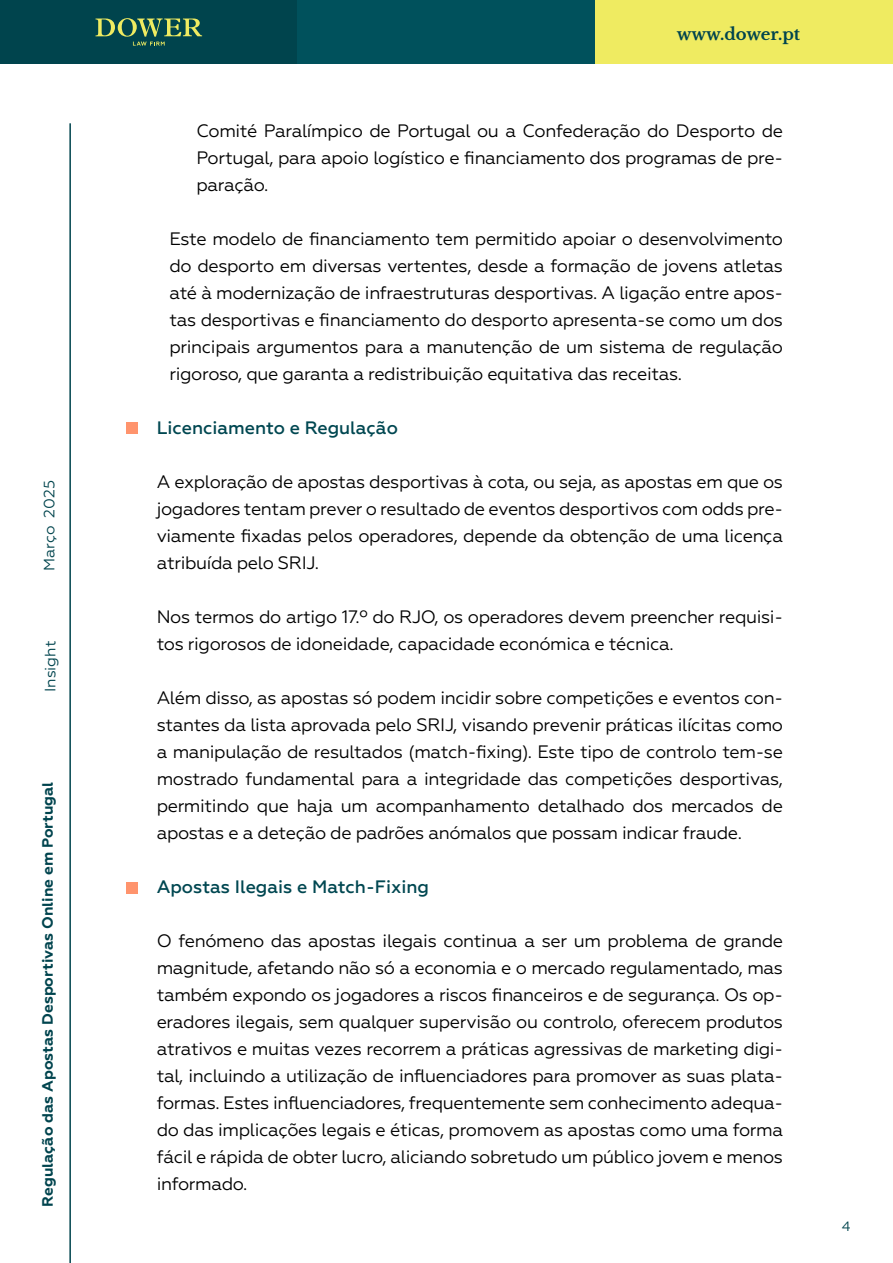
<style>
.page{position:relative;width:893px;height:1263px;background:#fff}
.page>*{position:absolute;margin:0;border:0;box-sizing:border-box;transform-origin:0 0}
.t1{font:18px/27px "Geometria";letter-spacing:-.02em;color:#000;text-align:justify}
.t2{font:500 18px "Geometria";color:#004751}
.t3{font:700 16.5px "Libre Baskerville";color:#00444d}
.t4{font:700 15px "Geometria";color:#00444e}
.t5{font:15px "Geometria";color:#00444d}
.t6{font:15px "Geometria";color:#00444e}
.t7{font:13.5px "Geometria";color:#00444d}
</style>
<div class="page">
<div style="left:0;top:0;width:298px;height:64px;background:#00444d"></div>
<div style="left:298px;top:0;width:297px;height:64px;background:#00515c"></div>
<div style="left:595px;top:0;width:298px;height:64px;background:#efeb61"></div>
<svg style="left:96px;top:18px;width:106px;height:28px"></svg>
<hr style="left:69px;top:123px;width:2px;height:1140px;background:#00444e">
<div style="left:127px;top:423px;width:11px;height:11px;background:#ff946d"></div>
<div style="left:127px;top:882px;width:11px;height:11px;background:#ff946d"></div>
<p class="t5" style="left:41px;top:571px;width:92px;rotate:-90deg">Março 2025</p>
<p class="t6" style="left:42px;top:692px;width:53px;rotate:-90deg">Insight</p>
<p class="t4" style="left:39px;top:1206px;width:426px;rotate:-90deg">Regulação das Apostas Desportivas Online em Portugal</p>
<p class="t3" style="left:677px;top:24px;width:125px">www.dower.pt</p>
<p class="t1" style="left:196px;top:118px;width:588px">Comité Paralímpico de Portugal ou a Confederação do Desporto de Portugal, para apoio logístico e financiamento dos programas de pre&shy;paração.</p>
<p class="t1" style="left:169px;top:226px;width:615px">Este modelo de financiamento tem permitido apoiar o desenvolvimento do desporto em diversas vertentes, desde a formação de jovens atletas até à modernização de infraestruturas desportivas. A ligação entre apos&shy;tas desportivas e financiamento do desporto apresenta-se como um dos principais argumentos para a manutenção de um sistema de regulação rigoroso, que garanta a redistribuição equitativa das receitas.</p>
<p class="t2" style="left:157px;top:417px;width:243px">Licenciamento e Regulação</p>
<p class="t1" style="left:157px;top:469px;width:628px">A exploração de apostas desportivas à cota, ou seja, as apostas em que os jogadores tentam prever o resultado de eventos desportivos com odds pre&shy;viamente fixadas pelos operadores, depende da obtenção de uma licença atribuída pelo SRIJ.</p>
<p class="t1" style="left:157px;top:604px;width:628px">Nos termos do artigo 17.º do RJO, os operadores devem preencher requisi&shy;tos rigorosos de idoneidade, capacidade económica e técnica.</p>
<p class="t1" style="left:157px;top:685px;width:628px">Além disso, as apostas só podem incidir sobre competições e eventos con&shy;stantes da lista aprovada pelo SRIJ, visando prevenir práticas ilícitas como a manipulação de resultados (match-fixing). Este tipo de controlo tem-se mostrado fundamental para a integridade das competições desportivas, permitindo que haja um acompanhamento detalhado dos mercados de apostas e a deteção de padrões anómalos que possam indicar fraude.</p>
<p class="t2" style="left:157px;top:876px;width:274px">Apostas Ilegais e Match-Fixing</p>
<p class="t1" style="left:157px;top:928px;width:628px">O fenómeno das apostas ilegais continua a ser um problema de grande magnitude, afetando não só a economia e o mercado regulamentado, mas também expondo os jogadores a riscos financeiros e de segurança. Os op&shy;eradores ilegais, sem qualquer supervisão ou controlo, oferecem produtos atrativos e muitas vezes recorrem a práticas agressivas de marketing digi&shy;tal, incluindo a utilização de influenciadores para promover as suas plata&shy;formas. Estes influenciadores, frequentemente sem conhecimento adequa&shy;do das implicações legais e éticas, promovem as apostas como uma forma fácil e rápida de obter lucro, aliciando sobretudo um público jovem e menos informado.</p>
<p class="t7" style="left:842px;top:1218px;width:10px">4</p>
</div>
